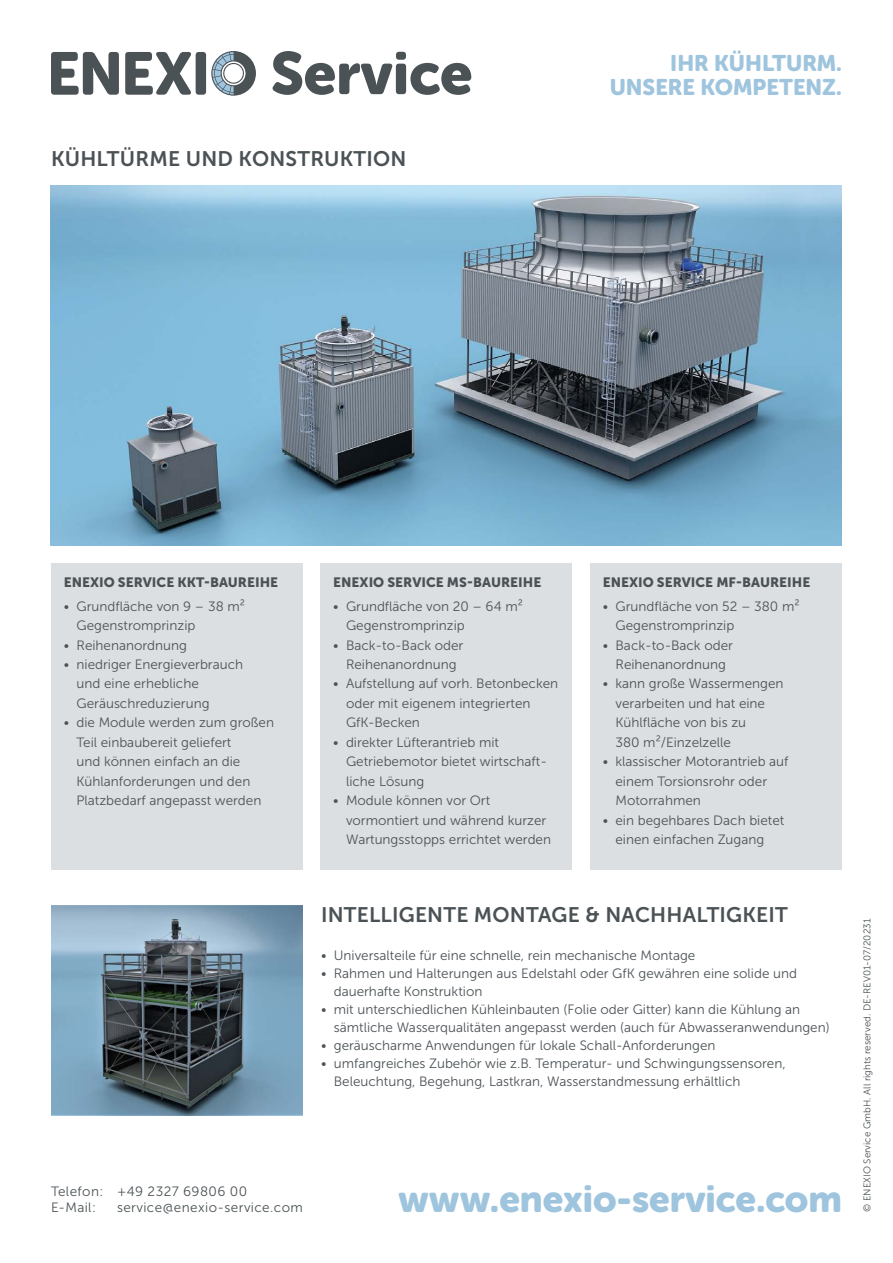
<style>
.page{position:relative;width:893px;height:1263px;background:#fff}
.page>*{position:absolute;margin:0;border:0;box-sizing:border-box;transform-origin:0 0}
.t1{font:37.5px "Museo Sans Rounded 900";color:#9ec4de}
.t2{font:22.5px/24px "Museo Sans Rounded 900";color:#9ec4de;text-align:right}
.t3{font:21px "Museo Sans 700";letter-spacing:.01em;color:#4b5256}
.t4{font:13.5px/19.5px "Museo Sans 300";color:#4b5256}
.t5{font:13.5px "Museo Sans 900";color:#4b5256}
.t6{font:13.5px/16.2px "Museo Sans 300";letter-spacing:.03em;color:#4b5256}
.t7{font:9.75px "Museo Sans 300";color:#4b5256}
</style>
<div class="page">
<img style="left:51px;top:186px;width:791px;height:360px">
<div style="left:51px;top:564px;width:252px;height:306px;background:#dcdfe1"></div>
<div style="left:320px;top:564px;width:252px;height:306px;background:#dcdfe1"></div>
<div style="left:590px;top:564px;width:252px;height:306px;background:#dcdfe1"></div>
<img style="left:51px;top:906px;width:252px;height:209px">
<svg style="left:51px;top:51px;width:205px;height:45px"></svg>
<svg style="left:272px;top:51px;width:199px;height:44px"></svg>
<h3 class="t3" style="left:51px;top:147px;width:357px">KÜHLTÜRME UND KONSTRUKTION</h3>
<h2 class="t2" style="left:610px;top:52px;width:234px">IHR KÜHLTURM.<br>UNSERE KOMPETENZ.</h2>
<p class="t5" style="left:64px;top:574px;width:216px">ENEXIO SERVICE KKT-BAUREIHE</p>
<p class="t4" style="left:77px;top:596px;width:170px;text-indent:-13px">• Grundfläche von 9 – 38 m²<br>Gegenstromprinzip</p>
<p class="t4" style="left:64px;top:635px;width:125px">• Reihenanordnung</p>
<p class="t4" style="left:77px;top:655px;width:168px;text-indent:-13px">• niedriger Energieverbrauch und eine erhebliche<br>Geräuschreduzierung</p>
<p class="t4" style="left:77px;top:713px;width:199px;text-indent:-13px">• die Module werden zum großen<br>Teil einbaubereit geliefert<br>und können einfach an die<br>Kühlanforderungen und den<br>Platzbedarf angepasst werden</p>
<p class="t5" style="left:333px;top:574px;width:210px">ENEXIO SERVICE MS-BAUREIHE</p>
<p class="t4" style="left:346px;top:596px;width:178px;text-indent:-13px">• Grundfläche von 20 – 64 m²<br>Gegenstromprinzip</p>
<p class="t4" style="left:333px;top:635px;width:132px;text-align:center">• Back-to-Back oder<br>Reihenanordnung</p>
<p class="t4" style="left:346px;top:674px;width:214px;text-indent:-13px">• Aufstellung auf vorh. Betonbecken oder mit eigenem integrierten<br>GfK-Becken</p>
<p class="t4" style="left:346px;top:733px;width:202px;text-indent:-13px">• direkter Lüfterantrieb mit<br>Getriebemotor bietet wirtschaft&shy;liche Lösung</p>
<p class="t4" style="left:346px;top:791px;width:207px;text-indent:-13px">• Module können vor Ort vormontiert und während kurzer<br>Wartungsstopps errichtet werden</p>
<p class="t5" style="left:603px;top:574px;width:209px">ENEXIO SERVICE MF-BAUREIHE</p>
<p class="t4" style="left:615px;top:596px;width:185px;text-indent:-13px">• Grundfläche von 52 – 380 m²<br>Gegenstromprinzip</p>
<p class="t4" style="left:603px;top:635px;width:132px;text-align:center">• Back-to-Back oder<br>Reihenanordnung</p>
<p class="t4" style="left:615px;top:674px;width:169px;text-indent:-13px">• kann große Wassermengen verarbeiten und hat eine<br>Kühlfläche von bis zu<br>380 m²/Einzelzelle</p>
<p class="t4" style="left:615px;top:752px;width:174px;text-indent:-13px">• klassischer Motorantrieb auf einem Torsionsrohr oder<br>Motorrahmen</p>
<p class="t4" style="left:603px;top:811px;width:183px;text-align:center">• ein begehbares Dach bietet einen einfachen Zugang</p>
<h3 class="t3" style="left:321px;top:903px;width:468px">INTELLIGENTE MONTAGE &amp; NACHHALTIGKEIT</h3>
<p class="t4" style="left:321px;top:946px;width:376px">• Universalteile für eine schnelle, rein mechanische Montage</p>
<p class="t4" style="left:334px;top:964px;width:465px;line-height:18px;text-indent:-13px">• Rahmen und Halterungen aus Edelstahl oder GfK gewähren eine solide und dauerhafte Konstruktion</p>
<p class="t4" style="left:334px;top:1000px;width:497px;line-height:18px;text-indent:-13px">• mit unterschiedlichen Kühleinbauten (Folie oder Gitter) kann die Kühlung an sämtliche Wasserqualitäten angepasst werden (auch für Abwasseranwendungen)</p>
<p class="t4" style="left:321px;top:1035px;width:396px">• geräuscharme Anwendungen für lokale Schall-Anforderungen</p>
<p class="t4" style="left:334px;top:1054px;width:453px;line-height:18px;text-indent:-13px">• umfangreiches Zubehör wie z.B. Temperatur- und Schwingungssensoren,<br>Beleuchtung, Begehung, Lastkran, Wasserstandmessung erhältlich</p>
<p class="t6" style="left:51px;top:1183px;width:198px">Telefon: +49 2327 69806 00<br>E-Mail:</p>
<p class="t6" style="left:117px;top:1199px;width:187px">service@enexio-service.com</p>
<h1 class="t1" style="left:398px;top:1177px;width:445px">www.enexio-service.com</h1>
<p class="t7" style="left:862px;top:1212px;width:295px;rotate:-90deg">© ENEXIO Service GmbH. All rights reserved. DE-REV01-07/20231</p>
</div>
